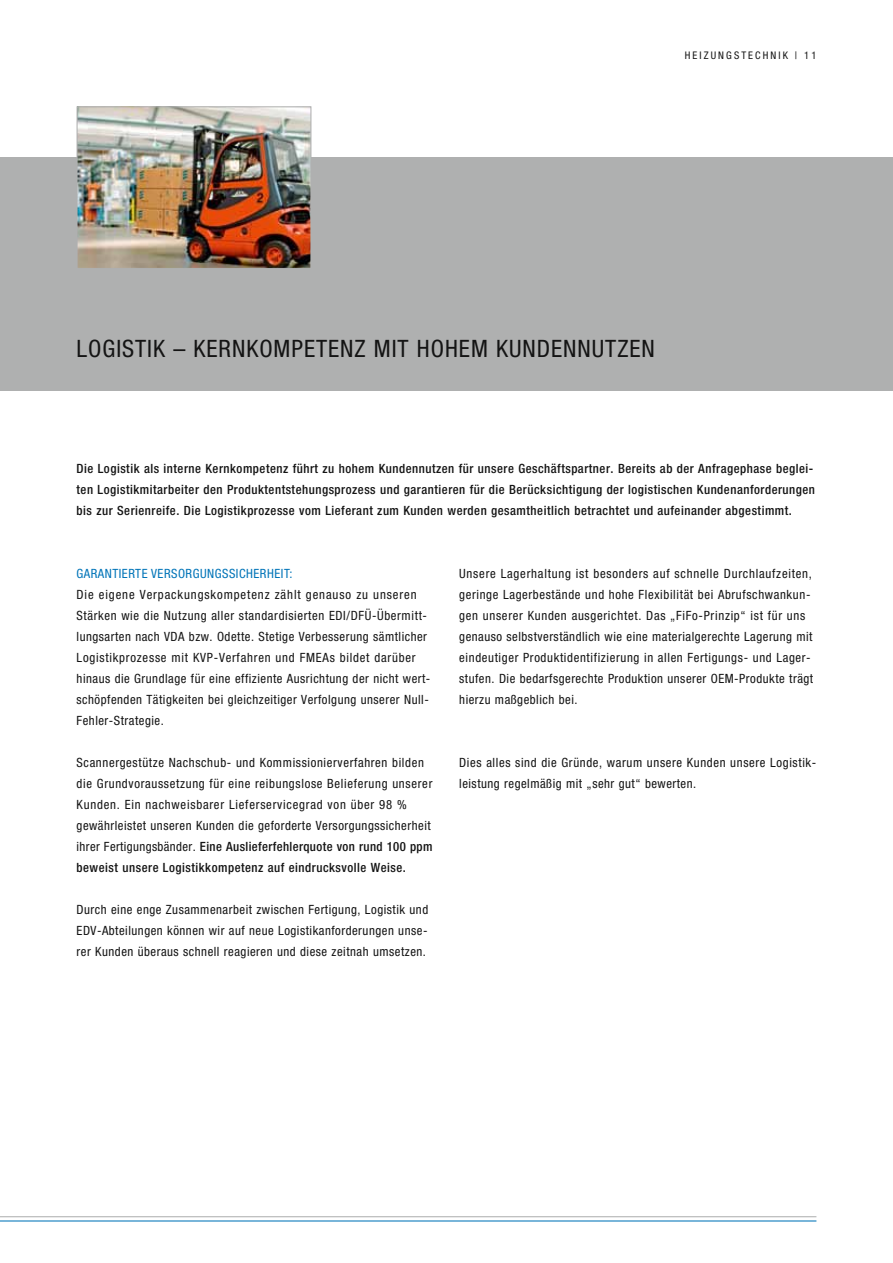
<style>
.page{position:relative;width:893px;height:1263px;background:#fff}
.page>*{position:absolute;margin:0;border:0;box-sizing:border-box;transform-origin:0 0}
.t1{font:condensed 24px "Helvetica Neue LTW1 G";letter-spacing:.04em;color:#141414}
.t2{font:condensed 12.75px/21px "Helvetica Neue LTW1 G";letter-spacing:.05em;color:#141414}
.t3{font:500 condensed 12.75px/21px "Helvetica Neue LTW1 G";letter-spacing:.04em;color:#141414}
.t4{font:condensed 12.75px "Helvetica Neue LTW1 G";letter-spacing:.04em;color:#0074b8}
.t5{font:condensed 10.5px "Helvetica Neue LTW1 G";letter-spacing:.2em;color:#141414}
.s1{font-weight:500}
</style>
<div class="page">
<hr style="left:0;top:1216px;width:816px;height:1px;background:#afb0b0">
<hr style="left:0;top:1220px;width:816px;height:1px;background:#0074b8">
<div style="left:0;top:157px;width:893px;height:234px;background:#afb0b0"></div>
<img style="left:79px;top:108px;width:230px;height:159px">
<div style="left:77px;top:106px;width:234px;height:163px;border:1px solid #afb0b0"></div>
<p class="t5" style="left:685px;top:49px;width:65px">HEIZUNGStechnik</p>
<p class="t5" style="left:795px;top:49px;width:23px">| 11</p>
<h1 class="t1" style="left:77px;top:335px;width:145px">LOGISTIK – Kernkompetenz</h1>
<h1 class="t1" style="left:374px;top:335px;width:13px">mit</h1>
<h1 class="t1" style="left:417px;top:335px;width:15px">hohem</h1>
<h1 class="t1" style="left:496px;top:335px;width:123px">Kundennutzen</h1>
<p class="t3" style="left:77px;top:458px;width:740px">Die Logistik als interne Kernkompetenz führt zu hohem Kundennutzen für unsere Geschäftspartner. Bereits ab der Anfragephase beglei&shy;ten Logistikmitarbeiter den Produktentstehungsprozess und garantieren für die Berücksichtigung der logistischen Kundenanforderungen bis zur Serienreife. Die Logistikprozesse vom Lieferant zum Kunden werden gesamtheitlich betrachtet und aufeinander abgestimmt.</p>
<p class="t4" style="left:77px;top:566px;width:217px">GARANTIERTE VERSORGUNGSSICHERHEIT:</p>
<p class="t2" style="left:77px;top:584px;width:355px">Die eigene Verpackungskompetenz zählt genauso zu unseren Stärken wie die Nutzung aller standardisierten EDI/DFÜ-Übermitt&shy;lungsarten nach VDA bzw. Odette. Stetige Verbesserung sämtlicher Logistikprozesse mit KVP-Verfahren und FMEAs bildet darüber hinaus die Grundlage für eine effiziente Ausrichtung der nicht wert&shy;schöpfenden Tätigkeiten bei gleichzeitiger Verfolgung unserer Null-Fehler-Strategie.</p>
<p class="t2" style="left:77px;top:752px;width:357px">Scannergestütze Nachschub- und Kommissionierverfahren bilden die Grundvoraussetzung für eine reibungslose Belieferung unserer Kunden. Ein nachweisbarer Lieferservicegrad von über 98 % gewährleistet unseren Kunden die geforderte Versorgungssicherheit ihrer Fertigungsbänder. <span class="s1">Eine Auslieferfehlerquote von rund 100 ppm beweist unsere Logistikkompetenz auf eindrucksvolle Weise.</span></p>
<p class="t2" style="left:77px;top:899px;width:353px;text-align:justify">Durch eine enge Zusammenarbeit zwischen Fertigung, Logistik und EDV-Abteilungen können wir auf neue Logistikanforderungen unse&shy;rer Kunden überaus schnell reagieren und diese zeitnah umsetzen.</p>
<p class="t2" style="left:459px;top:563px;width:355px">Unsere Lagerhaltung ist besonders auf schnelle Durchlaufzeiten, geringe Lagerbestände und hohe Flexibilität bei Abrufschwankun&shy;gen unserer Kunden ausgerichtet. Das „FiFo-Prinzip“ ist für uns genauso selbstverständlich wie eine materialgerechte Lagerung mit eindeutiger Produktidentifizierung in allen Fertigungs- und Lager&shy;stufen. Die bedarfsgerechte Produktion unserer OEM-Produkte trägt hierzu maßgeblich bei.</p>
<p class="t2" style="left:459px;top:752px;width:359px">Dies alles sind die Gründe, warum unsere Kunden unsere Logistik&shy;leistung regelmäßig mit „sehr gut“ bewerten.</p>
</div>
